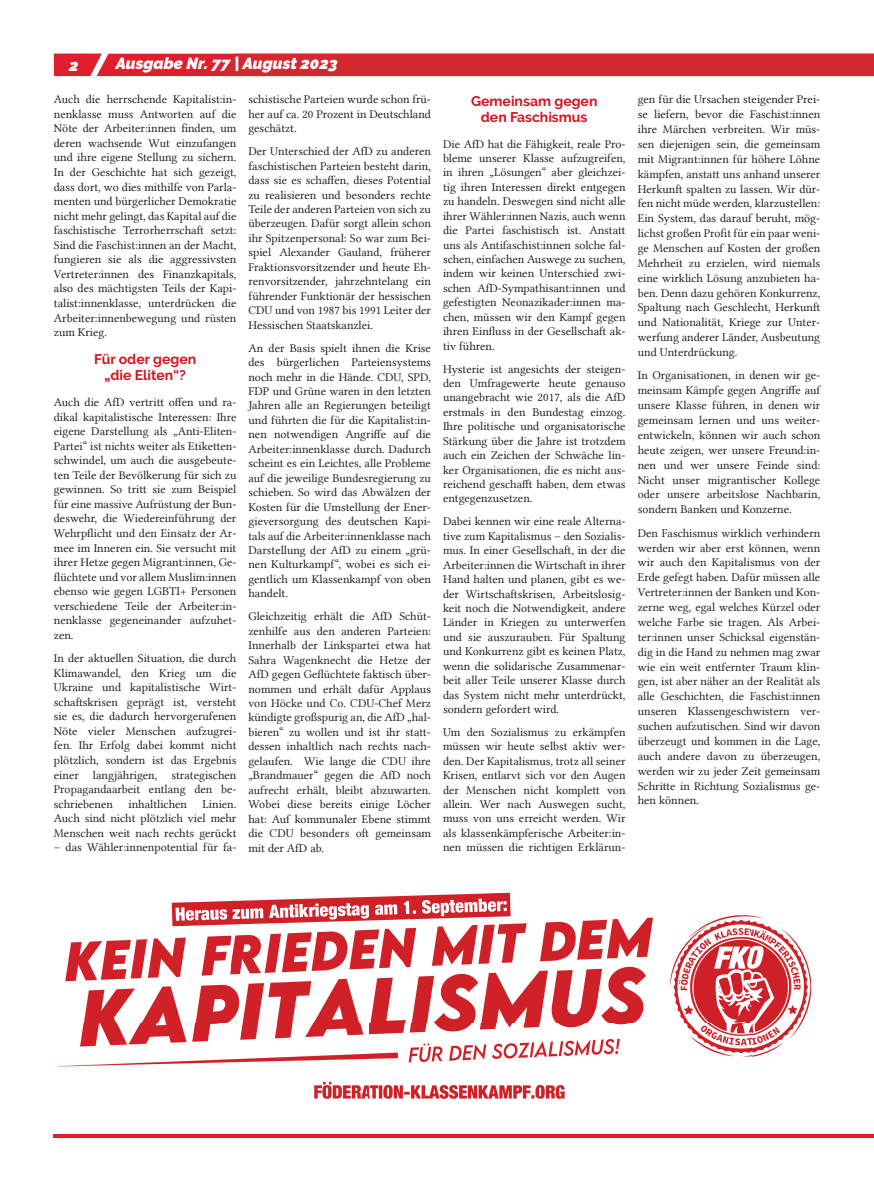
<style>
.page{position:relative;width:874px;height:1191px;background:#fff}
.page>*{position:absolute;margin:0;border:0;box-sizing:border-box;transform-origin:0 0}
.t1{font:italic 900 16px "Raleway";color:#fff}
.t2{font:700 14px/16px "Raleway";color:#d1161e;text-align:center}
.t3{font:12px/14.4px "Lin Libertine";color:#231f20;text-align:justify}
</style>
<div class="page">
<hr style="left:54px;top:1134px;width:819px;height:3px;background:#e61e24">
<svg style="left:54px;top:54px;width:819px;height:22px;background:#d42831"></svg>
<img style="left:58px;top:892px;width:754px;height:207px">
<h1 class="t1" style="left:69px;top:56px;width:11px">2</h1>
<h1 class="t1" style="left:116px;top:54px;width:223px">Ausgabe Nr. 77 | August 2023</h1>
<p class="t3" style="left:248px;top:92px;width:184px">schistische Parteien wurde schon frü&shy;her auf ca. 20 Prozent in Deutschland geschätzt.</p>
<p class="t3" style="left:248px;top:144px;width:184px">Der Unterschied der AfD zu anderen faschistischen Parteien besteht darin, dass sie es schaffen, dieses Potential zu realisieren und besonders rechte Teile der anderen Parteien von sich zu überzeugen. Dafür sorgt allein schon ihr Spitzenpersonal: So war zum Bei&shy;spiel Alexander Gauland, früherer Fraktionsvorsitzender und heute Eh&shy;renvorsitzender, jahrzehntelang ein führender Funktionär der hessischen CDU und von 1987 bis 1991 Leiter der Hessischen Staatskanzlei.</p>
<p class="t3" style="left:248px;top:340px;width:184px">An der Basis spielt ihnen die Krise des bürgerlichen Parteiensystems noch mehr in die Hände. CDU, SPD, FDP und Grüne waren in den letzten Jahren alle an Regierungen beteiligt und führten die für die Kapitalist:in&shy;nen notwendigen Angriffe auf die Arbeiter:innenklasse durch. Dadurch scheint es ein Leichtes, alle Probleme auf die jeweilige Bundesregierung zu schieben. So wird das Abwälzen der Kosten für die Umstellung der Ener&shy;gieversorgung des deutschen Kapi&shy;tals auf die Arbeiter:innenklasse nach Darstellung der AfD zu einem „grü&shy;nen Kulturkampf“, wobei es sich ei&shy;gentlich um Klassenkampf von oben handelt.</p>
<p class="t3" style="left:248px;top:609px;width:184px">Gleichzeitig erhält die AfD Schüt&shy;zenhilfe aus den anderen Parteien:<br>Innerhalb der Linkspartei etwa hat Sahra Wagenknecht die Hetze der AfD gegen Geflüchtete faktisch über&shy;nommen und erhält dafür Applaus von Höcke und Co. CDU-Chef Merz kündigte großspurig an, die AfD „hal&shy;bieren“ zu wollen und ist ihr statt&shy;dessen inhaltlich nach rechts nach&shy;gelaufen. Wie lange die CDU ihre „Brandmauer“ gegen die AfD noch aufrecht erhält, bleibt abzuwarten.<br>Wobei diese bereits einige Löcher hat: Auf kommunaler Ebene stimmt die CDU besonders oft gemeinsam mit der AfD ab.</p>
<p class="t3" style="left:54px;top:92px;width:184px">Auch die herrschende Kapitalist:in&shy;nenklasse muss Antworten auf die Nöte der Arbeiter:innen finden, um deren wachsende Wut einzufangen und ihre eigene Stellung zu sichern.<br>In der Geschichte hat sich gezeigt, dass dort, wo dies mithilfe von Parla&shy;menten und bürgerlicher Demokratie nicht mehr gelingt, das Kapital auf die faschistische Terrorherrschaft setzt:<br>Sind die Faschist:innen an der Macht, fungieren sie als die aggressivsten Vertreter:innen des Finanzkapitals, also des mächtigsten Teils der Kapi&shy;talist:innenklasse, unterdrücken die Arbeiter:innenbewegung und rüsten zum Krieg.</p>
<p class="t2" style="left:94px;top:351px;width:103px">Für oder gegen „die Eliten“?</p>
<p class="t3" style="left:54px;top:395px;width:184px">Auch die AfD vertritt offen und ra&shy;dikal kapitalistische Interessen: Ihre eigene Darstellung als „Anti-Eliten-Partei“ ist nichts weiter als Etiketten&shy;schwindel, um auch die ausgebeute&shy;ten Teile der Bevölkerung für sich zu gewinnen. So tritt sie zum Beispiel für eine massive Aufrüstung der Bun&shy;deswehr, die Wiedereinführung der Wehrpflicht und den Einsatz der Ar&shy;mee im Inneren ein. Sie versucht mit ihrer Hetze gegen Migrant:innen, Ge&shy;flüchtete und vor allem Muslim:innen ebenso wie gegen LGBTI+ Personen verschiedene Teile der Arbeiter:in&shy;nenklasse gegeneinander aufzuhet&shy;zen.</p>
<p class="t3" style="left:54px;top:651px;width:184px">In der aktuellen Situation, die durch Klimawandel, den Krieg um die Ukraine und kapitalistische Wirt&shy;schaftskrisen geprägt ist, versteht sie es, die dadurch hervorgerufenen Nöte vieler Menschen aufzugrei&shy;fen. Ihr Erfolg dabei kommt nicht plötzlich, sondern ist das Ergebnis einer langjährigen, strategischen Propagandaarbeit entlang den be&shy;schriebenen</p>
<p class="t3" style="left:128px;top:796px;width:60px">inhaltlichen</p>
<p class="t3" style="left:54px;top:796px;width:184px;text-indent:149px">Linien.<br>Auch sind nicht plötzlich viel mehr Menschen weit nach rechts gerückt</p>
<p class="t3" style="left:54px;top:840px;width:184px">– das Wähler:innenpotential für fa-</p>
<p class="t2" style="left:471px;top:93px;width:128px">Gemeinsam gegen den Faschismus</p>
<p class="t3" style="left:443px;top:136px;width:184px">Die AfD hat die Fähigkeit, reale Pro&shy;bleme unserer Klasse aufzugreifen, in ihren „Lösungen“ aber gleichzei&shy;tig ihren Interessen direkt entgegen zu handeln. Deswegen sind nicht alle ihrer Wähler:innen Nazis, auch wenn die Partei faschistisch ist. Anstatt uns als Antifaschist:innen solche fal&shy;schen, einfachen Auswege zu suchen, indem wir keinen Unterschied zwi&shy;schen AfD-Sympathisant:innen und gefestigten Neonazikader:innen ma&shy;chen, müssen wir den Kampf gegen ihren Einfluss in der Gesellschaft ak&shy;tiv führen.</p>
<p class="t3" style="left:443px;top:361px;width:184px">Hysterie ist angesichts der steigen&shy;den Umfragewerte heute genauso unangebracht wie 2017, als die AfD erstmals in den Bundestag einzog.<br>Ihre politische und organisatorische Stärkung über die Jahre ist trotzdem auch ein Zeichen der Schwäche lin&shy;ker Organisationen, die es nicht aus&shy;reichend geschafft haben, dem etwas entgegenzusetzen.</p>
<p class="t3" style="left:443px;top:514px;width:184px">Dabei kennen wir eine reale Alterna&shy;tive zum Kapitalismus – den Sozialis&shy;mus. In einer Gesellschaft, in der die Arbeiter:innen die Wirtschaft in ihrer Hand halten und planen, gibt es we&shy;der Wirtschaftskrisen, Arbeitslosig&shy;keit noch die Notwendigkeit, andere Länder in Kriegen zu unterwerfen und sie auszurauben. Für Spaltung und Konkurrenz gibt es keinen Platz, wenn die solidarische Zusammenar&shy;beit aller Teile unserer Klasse durch das System nicht mehr unterdrückt, sondern gefordert wird.</p>
<p class="t3" style="left:443px;top:725px;width:184px">Um den Sozialismus zu erkämpfen müssen wir heute selbst aktiv wer&shy;den. Der Kapitalismus, trotz all seiner Krisen, entlarvt sich vor den Augen der Menschen nicht komplett von allein. Wer nach Auswegen sucht, muss von uns erreicht werden. Wir als klassenkämpferische Arbeiter:in&shy;nen müssen die richtigen Erklärun-</p>
<p class="t3" style="left:637px;top:92px;width:184px;line-height:14.9px">gen für die Ursachen steigender Prei&shy;se liefern, bevor die Faschist:innen ihre Märchen verbreiten. Wir müs&shy;sen diejenigen sein, die gemeinsam mit Migrant:innen für höhere Löhne kämpfen, anstatt uns anhand unserer Herkunft spalten zu lassen. Wir dür&shy;fen nicht müde werden, klarzustellen:<br>Ein System, das darauf beruht, mög&shy;lichst großen Profit für ein paar weni&shy;ge Menschen auf Kosten der großen Mehrheit zu erzielen, wird niemals eine wirklich Lösung anzubieten ha&shy;ben. Denn dazu gehören Konkurrenz, Spaltung nach Geschlecht, Herkunft und Nationalität, Kriege zur Unter&shy;werfung anderer Länder, Ausbeutung und Unterdrückung.</p>
<p class="t3" style="left:637px;top:368px;width:184px;line-height:14.9px">In Organisationen, in denen wir ge&shy;meinsam Kämpfe gegen Angriffe auf unsere Klasse führen, in denen wir gemeinsam lernen und uns weiter&shy;entwickeln, können wir auch schon heute zeigen, wer unsere Freund:in&shy;nen und wer unsere Feinde sind:<br>Nicht unser migrantischer Kollege oder unsere arbeitslose Nachbarin, sondern Banken und Konzerne.</p>
<p class="t3" style="left:637px;top:525px;width:184px;line-height:14.9px">Den Faschismus wirklich verhindern werden wir aber erst können, wenn wir auch den Kapitalismus von der Erde gefegt haben. Dafür müssen alle Vertreter:innen der Banken und Kon&shy;zerne weg, egal welches Kürzel oder welche Farbe sie tragen. Als Arbei&shy;ter:innen unser Schicksal eigenstän&shy;dig in die Hand zu nehmen mag zwar wie ein weit entfernter Traum klin&shy;gen, ist aber näher an der Realität als alle Geschichten, die Faschist:innen unseren Klassengeschwistern ver&shy;suchen aufzutischen. Sind wir davon überzeugt und kommen in die Lage, auch andere davon zu überzeugen, werden wir zu jeder Zeit gemeinsam Schritte in Richtung Sozialismus ge&shy;hen können.</p>
</div>
